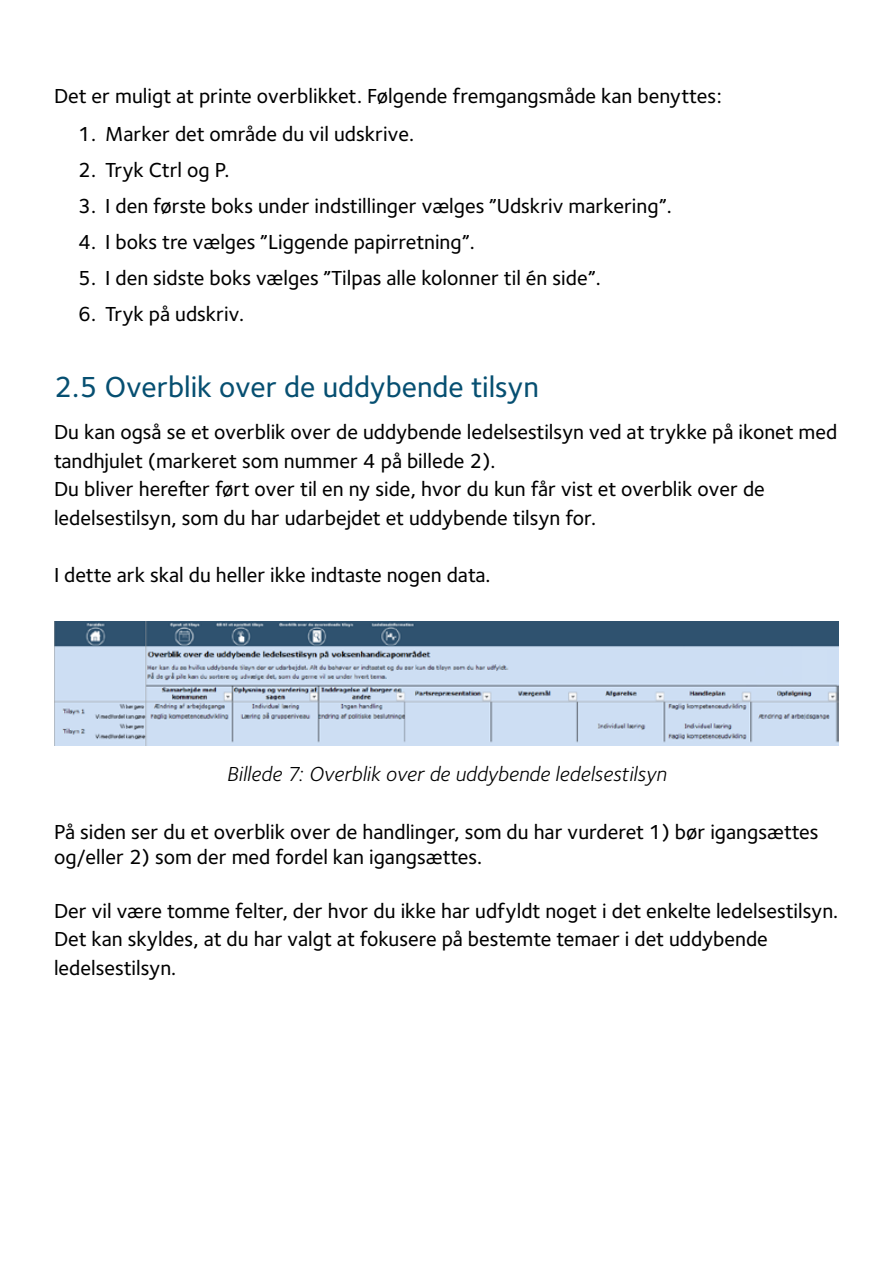
<style>
.page{position:relative;width:893px;height:1263px;background:#fff}
.page>*{position:absolute;margin:0;border:0;box-sizing:border-box;transform-origin:0 0}
.Overskrift_h3{font:500 30px "Foundry Sterling";color:#064f71}
.t1{font:500 21px/28.5px "Foundry Sterling";color:#000}
.t2{font:italic 21px "Foundry Sterling";color:#000}
</style>
<div class="page">
<img style="left:54px;top:622px;width:785px;height:123px">
<p class="t1" style="left:54px;top:82px;width:669px">Det er muligt at printe overblikket. Følgende fremgangsmåde kan benyttes:</p>
<p class="t1" style="left:78px;top:120px;width:337px">1. Marker det område du vil udskrive.</p>
<p class="t1" style="left:78px;top:156px;width:153px">2. Tryk Ctrl og P.</p>
<p class="t1" style="left:78px;top:192px;width:595px">3. I den første boks under indstillinger vælges ”Udskriv markering”.</p>
<p class="t1" style="left:78px;top:228px;width:398px">4. I boks tre vælges ”Liggende papirretning”.</p>
<p class="t1" style="left:78px;top:264px;width:524px">5. I den sidste boks vælges ”Tilpas alle kolonner til én side”.</p>
<p class="t1" style="left:78px;top:300px;width:167px">6. Tryk på udskriv.</p>
<h3 class="Overskrift_h3" style="left:54px;top:369px;width:486px">2.5 Overblik over de uddybende tilsyn</h3>
<p class="t1" style="left:54px;top:418px;width:785px">Du kan også se et overblik over de uddybende ledelsestilsyn ved at trykke på ikonet med tandhjulet (markeret som nummer 4 på billede 2).<br>Du bliver herefter ført over til en ny side, hvor du kun får vist et overblik over de ledelsestilsyn, som du har udarbejdet et uddybende tilsyn for.</p>
<p class="t1" style="left:54px;top:561px;width:438px">I dette ark skal du heller ikke indtaste nogen data.</p>
<p class="t2" style="left:227px;top:762px;width:441px">Billede 7: Overblik over de uddybende ledelsestilsyn</p>
<p class="t1" style="left:54px;top:819px;width:766px;line-height:25.2px">På siden ser du et overblik over de handlinger, som du har vurderet 1) bør igangsættes og/eller 2) som der med fordel kan igangsættes.</p>
<p class="t1" style="left:54px;top:897px;width:786px">Der vil være tomme felter, der hvor du ikke har udfyldt noget i det enkelte ledelsestilsyn.<br>Det kan skyldes, at du har valgt at fokusere på bestemte temaer i det uddybende ledelsestilsyn.</p>
</div>
